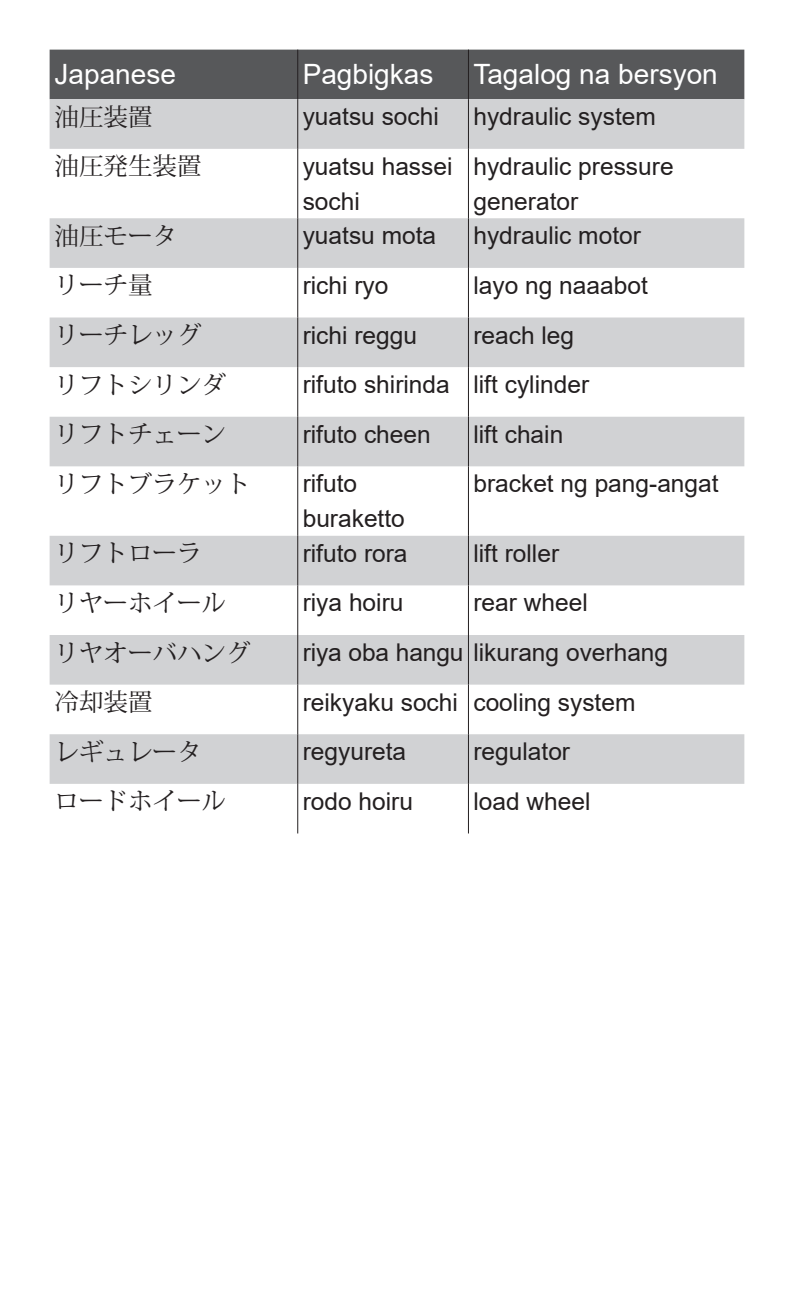
<style>
.page{position:relative;width:794px;height:1290px;background:#fff}
.page>*{position:absolute;margin:0;border:0;box-sizing:border-box;transform-origin:0 0}
.t1{font:28px "Arial";color:#fff}
.t2{font:24.5px/35px "Arial";color:#231f20}
.t3{font:24.5px "Koz Min Pr 6 N";color:#231f20}
</style>
<div class="page">
<div style="left:50px;top:50px;width:694px;height:49px;background:#57585a"></div>
<svg style="left:50px;top:99px;width:694px;height:685px;fill:#d7d8d9"></svg>
<hr style="left:297px;top:50px;width:1px;height:49px;background:#231f20">
<hr style="left:468px;top:50px;width:1px;height:49px;background:#231f20">
<hr style="left:297px;top:99px;width:1px;height:50px;background:#231f20">
<hr style="left:468px;top:99px;width:1px;height:50px;background:#231f20">
<hr style="left:297px;top:149px;width:1px;height:69px;background:#231f20">
<hr style="left:468px;top:149px;width:1px;height:69px;background:#231f20">
<hr style="left:297px;top:218px;width:1px;height:50px;background:#231f20">
<hr style="left:468px;top:218px;width:1px;height:50px;background:#231f20">
<hr style="left:297px;top:268px;width:1px;height:49px;background:#231f20">
<hr style="left:468px;top:268px;width:1px;height:49px;background:#231f20">
<hr style="left:297px;top:317px;width:1px;height:50px;background:#231f20">
<hr style="left:468px;top:317px;width:1px;height:50px;background:#231f20">
<hr style="left:297px;top:367px;width:1px;height:50px;background:#231f20">
<hr style="left:468px;top:367px;width:1px;height:50px;background:#231f20">
<hr style="left:297px;top:417px;width:1px;height:49px;background:#231f20">
<hr style="left:468px;top:417px;width:1px;height:49px;background:#231f20">
<hr style="left:297px;top:466px;width:1px;height:70px;background:#231f20">
<hr style="left:468px;top:466px;width:1px;height:70px;background:#231f20">
<hr style="left:297px;top:536px;width:1px;height:49px;background:#231f20">
<hr style="left:468px;top:536px;width:1px;height:49px;background:#231f20">
<hr style="left:297px;top:585px;width:1px;height:50px;background:#231f20">
<hr style="left:468px;top:585px;width:1px;height:50px;background:#231f20">
<hr style="left:297px;top:635px;width:1px;height:50px;background:#231f20">
<hr style="left:468px;top:635px;width:1px;height:50px;background:#231f20">
<hr style="left:297px;top:685px;width:1px;height:49px;background:#231f20">
<hr style="left:468px;top:685px;width:1px;height:49px;background:#231f20">
<hr style="left:297px;top:734px;width:1px;height:50px;background:#231f20">
<hr style="left:468px;top:734px;width:1px;height:50px;background:#231f20">
<hr style="left:297px;top:784px;width:1px;height:49px;background:#231f20">
<hr style="left:468px;top:784px;width:1px;height:49px;background:#231f20">
<p class="t1" style="left:55px;top:55px;width:123px">Japanese</p>
<p class="t1" style="left:303px;top:55px;width:132px">Pagbigkas</p>
<p class="t1" style="left:473px;top:55px;width:246px">Tagalog na bersyon</p>
<p class="t3" style="left:55px;top:103px;width:99px">油圧装置</p>
<p class="t2" style="left:303px;top:99px;width:138px">yuatsu sochi</p>
<p class="t2" style="left:473px;top:99px;width:184px">hydraulic system</p>
<p class="t3" style="left:55px;top:153px;width:148px">油圧発生装置</p>
<p class="t2" style="left:303px;top:149px;width:151px">yuatsu hassei sochi</p>
<p class="t2" style="left:473px;top:149px;width:202px">hydraulic pressure generator</p>
<p class="t3" style="left:55px;top:222px;width:124px">油圧モータ</p>
<p class="t2" style="left:303px;top:218px;width:135px">yuatsu mota</p>
<p class="t2" style="left:473px;top:218px;width:169px">hydraulic motor</p>
<p class="t3" style="left:55px;top:272px;width:99px">リーチ量</p>
<p class="t2" style="left:303px;top:268px;width:87px">richi ryo</p>
<p class="t2" style="left:473px;top:268px;width:176px">layo ng naaabot</p>
<p class="t3" style="left:55px;top:321px;width:148px">リーチレッグ</p>
<p class="t2" style="left:303px;top:317px;width:116px">richi reggu</p>
<p class="t2" style="left:473px;top:317px;width:102px">reach leg</p>
<p class="t3" style="left:55px;top:371px;width:173px">リフトシリンダ</p>
<p class="t2" style="left:303px;top:367px;width:288px">rifuto shirinda lift cylinder</p>
<p class="t3" style="left:55px;top:420px;width:173px">リフトチェーン</p>
<p class="t2" style="left:303px;top:416px;width:130px">rifuto cheen</p>
<p class="t2" style="left:473px;top:416px;width:91px">lift chain</p>
<p class="t3" style="left:55px;top:470px;width:197px">リフトブラケット</p>
<p class="t2" style="left:303px;top:466px;width:104px">rifuto buraketto</p>
<p class="t2" style="left:473px;top:466px;width:247px">bracket ng pang-angat</p>
<p class="t3" style="left:55px;top:539px;width:148px">リフトローラ</p>
<p class="t2" style="left:303px;top:535px;width:106px">rifuto rora</p>
<p class="t2" style="left:473px;top:535px;width:87px">lift roller</p>
<p class="t3" style="left:55px;top:589px;width:173px">リヤーホイール</p>
<p class="t2" style="left:303px;top:585px;width:102px">riya hoiru</p>
<p class="t2" style="left:473px;top:585px;width:116px">rear wheel</p>
<p class="t3" style="left:55px;top:639px;width:197px">リヤオーバハング</p>
<p class="t2" style="left:303px;top:635px;width:367px">riya oba hangu likurang overhang</p>
<p class="t3" style="left:55px;top:688px;width:99px">冷却装置</p>
<p class="t2" style="left:303px;top:684px;width:334px">reikyaku sochi cooling system</p>
<p class="t3" style="left:55px;top:738px;width:148px">レギュレータ</p>
<p class="t2" style="left:303px;top:734px;width:105px">regyureta</p>
<p class="t2" style="left:473px;top:734px;width:98px">regulator</p>
<p class="t3" style="left:55px;top:788px;width:173px">ロードホイール</p>
<p class="t2" style="left:303px;top:784px;width:112px">rodo hoiru</p>
<p class="t2" style="left:473px;top:784px;width:119px">load wheel</p>
</div>
